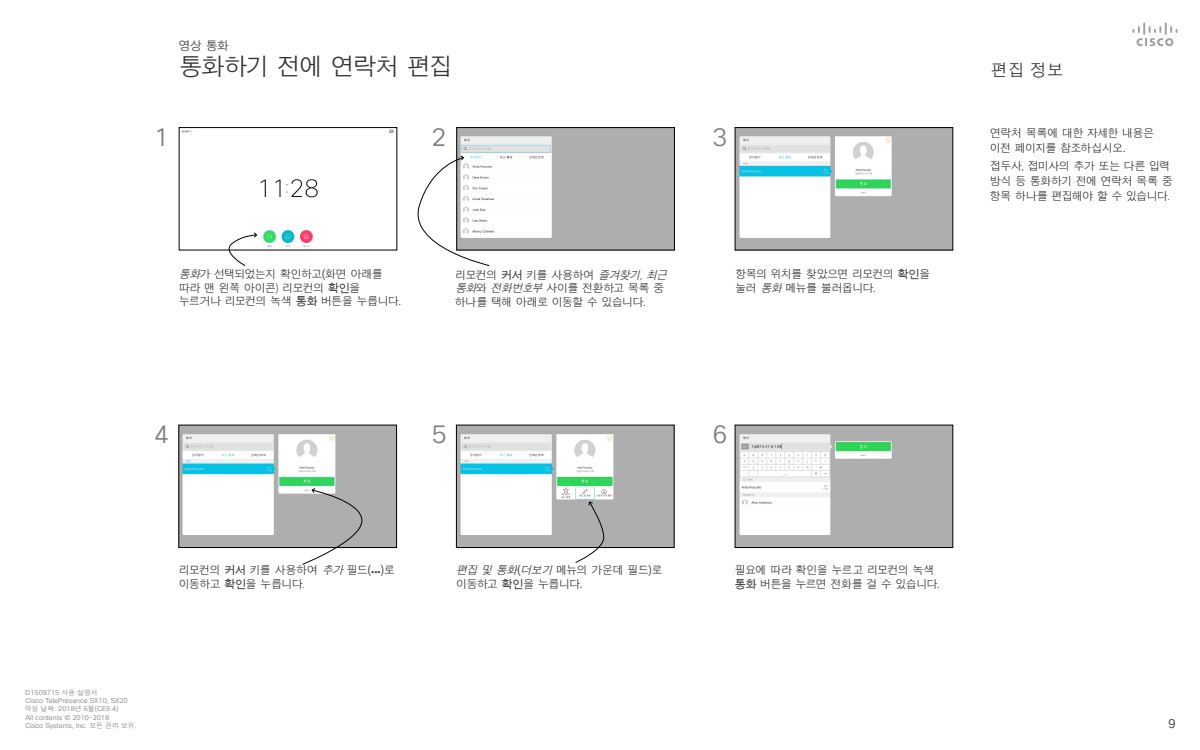
<style>
.page{position:relative;width:1200px;height:750px;background:#fff}
.page>*{position:absolute;margin:0;border:0;box-sizing:border-box;transform-origin:0 0}
.t1{font:25px "Cisco Sans KOR Light";color:#808080}
.t2{font:24.31px "Cisco Sans KOR Light";letter-spacing:-.09em;color:#333}
.t3{font:16.88px "Cisco Sans KOR Light";color:#333}
.t4{font:12.5px "Cisco Sans KOR Light";color:#333}
.t5{font:12.19px "Cisco Sans KOR Light";color:#333}
.t6{font:11.25px/13.5px "Cisco Sans KOR Light";letter-spacing:-.08em;color:#333}
.t7{font:6.88px/8.2px "Cisco Sans KOR Light";color:#808080}
.s1{font-style:italic}
.s2{font-family:"Cisco Sans";font-weight:200}
.s3{font-family:"Cisco Sans KOR"}
.s4{font-family:"Cisco Sans";font-weight:200;font-style:italic}
.s5{font-family:"Cisco Sans KOR Bold"}
</style>
<div class="page">
<svg style="left:1132px;top:22px;width:46px;height:24px"></svg>
<img style="left:181px;top:129px;width:213px;height:119px">
<div style="left:179px;top:127px;width:218px;height:123px;border:1px solid #000"></div>
<img style="left:181px;top:427px;width:214px;height:119px">
<div style="left:179px;top:425px;width:218px;height:123px;border:1px solid #000"></div>
<img style="left:459px;top:129px;width:214px;height:119px">
<div style="left:457px;top:127px;width:218px;height:123px;border:1px solid #000"></div>
<img style="left:737px;top:129px;width:214px;height:119px">
<div style="left:735px;top:127px;width:218px;height:123px;border:1px solid #000"></div>
<img style="left:737px;top:427px;width:214px;height:119px">
<div style="left:735px;top:425px;width:218px;height:123px;border:1px solid #000"></div>
<img style="left:458px;top:427px;width:214px;height:119px">
<div style="left:456px;top:425px;width:218px;height:123px;border:1px solid #000"></div>
<svg style="left:221px;top:232px;width:36px;height:34px"></svg>
<svg style="left:417px;top:155px;width:73px;height:111px"></svg>
<svg style="left:302px;top:488px;width:62px;height:77px"></svg>
<svg style="left:575px;top:502px;width:29px;height:61px"></svg>
<p class="t5" style="left:179px;top:38px;width:52px">영상 통화</p>
<h2 class="t2" style="left:179px;top:50px;width:276px">통화하기 전에 연락처 편집</h2>
<h1 class="t1" style="left:154px;top:121px;width:17px">1</h1>
<h1 class="t1" style="left:432px;top:121px;width:16px">2</h1>
<h1 class="t1" style="left:713px;top:121px;width:16px">3</h1>
<p class="t6" style="left:179px;top:267px;width:224px"><span class="s1">통화</span>가 선택되었는지 확인하고(화면 아래를 따라 맨 왼쪽 아이콘<span class="s2">)</span> 리모컨의 <span class="s3">확인</span>을 누르거나 리모컨의 녹색 <span class="s3">통화</span> 버튼을 누릅니다.</p>
<p class="t6" style="left:454px;top:268px;width:218px">리모컨의 <span class="s3">커서</span> 키를 사용하여 <span class="s1">즐겨찾기</span><span class="s4">,</span><span class="s1">최근 통화</span>와 <span class="s1">전화번호부</span> 사 이를 전환하고 목 록 중 하나를 택해 아래로 이동할 수 있습니다.</p>
<p class="t6" style="left:735px;top:267px;width:197px">항목의 위치를 찾았으면 리모컨의 <span class="s3">확인</span>을 눌러 <span class="s1">통화</span> 메뉴를 불러옵니다.</p>
<h1 class="t1" style="left:154px;top:418px;width:16px">4</h1>
<h1 class="t1" style="left:432px;top:418px;width:16px">5</h1>
<h1 class="t1" style="left:713px;top:418px;width:16px">6</h1>
<p class="t7" style="left:25px;top:688px;width:114px">D1509715 사용 설명서<br>Cisco TelePresence SX10, SX20 작성 날짜: 2018년 6월(CE9.4)<br>All contents © 2010-2018<br>Cisco Systems, Inc. 모든 권리 보유.</p>
<p class="t6" style="left:179px;top:564px;width:218px">리모컨의 <span class="s3">커서</span> 키를 사용하여 <span class="s1">추가</span> 필드(<span class="s5">...</span>)로 이동하고 <span class="s3">확인</span>을 누릅니다<span class="s2">.</span></p>
<p class="t6" style="left:456px;top:564px;width:208px"><span class="s1">편집 및 통화</span>(<span class="s1">더보기</span> 메뉴의 가운데 필드)로 이동하고 <span class="s3">확인</span>을 누릅니다.</p>
<p class="t6" style="left:735px;top:564px;width:207px">필요에 따라 확인을 누르고 리모컨의 녹색 <span class="s3">통화</span> 버튼을 누르면 전화를 걸 수 있습니다.</p>
<h3 class="t3" style="left:991px;top:59px;width:74px">편집 정보</h3>
<p class="t6" style="left:990px;top:125px;width:166px;line-height:15px">연락처 목록에 대한 자세한 내용은 이전 페이지를 참조하십시오.</p>
<p class="t6" style="left:990px;top:158px;width:185px;line-height:15px">접두사<span class="s2">,</span> 접미사의 추가 또는 다른 입력 방식 등 통화하기 전에 연락처 목록 중 항목 하나를 편집해야 할 수 있습니다<span class="s2">.</span></p>
<p class="t4" style="left:1168px;top:715px;width:9px">9</p>
</div>
